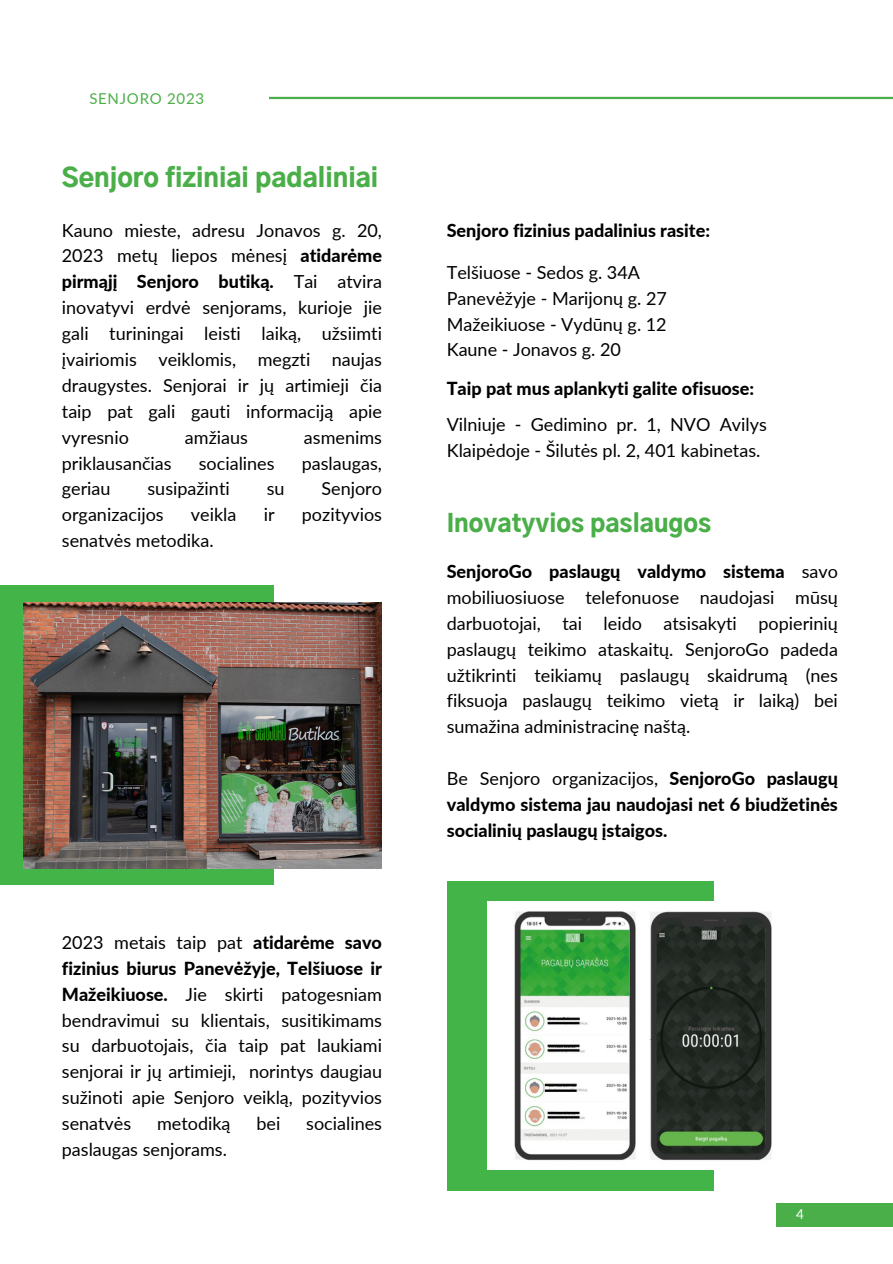
<style>
.page{position:relative;width:893px;height:1264px;background:#fff}
.page>*{position:absolute;margin:0;border:0;box-sizing:border-box;transform-origin:0 0}
.t1{font:900 25.5px "Gothic A1";color:#4aaf48}
.t2{font:900 24px "Gothic A1";color:#4aaf48}
.t3{font:18px/25.8px "Lato";color:#000;text-align:justify}
.t4{font:800 18px/25.8px "Lato";color:#000;text-align:justify}
.t5{font:15px "Lato";letter-spacing:.05em;color:#4aaf48}
.t6{font:13.5px "Lato";color:#fff}
.s1{font-weight:800}
.s2{font-weight:400}
</style>
<div class="page">
<hr style="left:269px;top:97px;width:623px;height:2px;background:#4aaf48">
<div style="left:446px;top:880px;width:267px;height:310px;background:#43b548"></div>
<img style="left:487px;top:901px;width:285px;height:268px">
<div style="left:776px;top:1202px;width:116px;height:24px;background:#4aaf48"></div>
<div style="left:0;top:585px;width:273px;height:300px;background:#43b548"></div>
<img style="left:24px;top:602px;width:358px;height:266px">
<h1 class="t5" style="left:89px;top:89px;width:116px">SENJORO 2023</h1>
<h3 class="t1" style="left:62px;top:167px;width:318px">Senjoro fiziniai padaliniai</h3>
<h3 class="t3" style="left:62px;top:217px;width:321px">Kauno mieste, adresu Jonavos g. 20, 2023 metų liepos mėnesį <span class="s1">atidarėme pirmąjį Senjoro butiką.</span> Tai atvira inovatyvi erdvė senjorams, kurioje jie gali turiningai leisti laiką, užsiimti įvairiomis veiklomis, megzti naujas draugystes. Senjorai ir jų artimieji čia taip pat gali gauti informaciją apie vyresnio</h3>
<h3 class="t3" style="left:185px;top:424px;width:64px">amžiaus</h3>
<h3 class="t3" style="left:304px;top:424px;width:80px">asmenims</h3>
<h3 class="t3" style="left:62px;top:449px;width:111px">priklausančias</h3>
<h3 class="t3" style="left:199px;top:449px;width:77px">socialines</h3>
<h3 class="t3" style="left:302px;top:449px;width:82px">paslaugas,</h3>
<h3 class="t3" style="left:62px;top:475px;width:50px">geriau</h3>
<h3 class="t3" style="left:147px;top:475px;width:84px">susipažinti</h3>
<h3 class="t3" style="left:267px;top:475px;width:19px">su</h3>
<h3 class="t3" style="left:321px;top:475px;width:62px">Senjoro</h3>
<h3 class="t3" style="left:62px;top:501px;width:103px">organizacijos</h3>
<h3 class="t3" style="left:191px;top:501px;width:47px">veikla</h3>
<h3 class="t3" style="left:264px;top:501px;width:12px">ir</h3>
<h3 class="t3" style="left:302px;top:501px;width:82px">pozityvios</h3>
<h3 class="t3" style="left:62px;top:527px;width:153px">senatvės metodika.</h3>
<p class="t3" style="left:62px;top:929px;width:321px">2023 metais taip pat <span class="s1">atidarėme savo fizinius biurus Panevėžyje, Telšiuose ir Mažeikiuose.</span> Jie skirti patogesniam bendravimui su klientais, susitikimams su darbuotojais, čia taip pat laukiami senjorai ir jų artimieji, norintys daugiau sužinoti apie Senjoro veiklą, pozityvios senatvės</p>
<p class="t3" style="left:157px;top:1110px;width:75px">metodiką</p>
<p class="t3" style="left:256px;top:1110px;width:25px">bei</p>
<p class="t3" style="left:306px;top:1110px;width:77px">socialines</p>
<p class="t3" style="left:62px;top:1136px;width:166px">paslaugas senjorams.</p>
<h2 class="t4" style="left:446px;top:217px;width:265px">Senjoro fizinius padalinius rasite:</h2>
<h3 class="t3" style="left:446px;top:259px;width:222px;text-align:left">Telšiuose - Sedos g. 34A<br>Panevėžyje - Marijonų g. 27<br>Mažeikiuose - Vydūnų g. 12<br>Kaune - Jonavos g. 20</h3>
<h1 class="t4" style="left:446px;top:375px;width:309px">Taip pat mus aplankyti galite ofisuose:</h1>
<h3 class="t3" style="left:446px;top:411px;width:321px">Vilniuje - Gedimino pr. 1, NVO Avilys<br>Klaipėdoje - Šilutės pl. 2, 401 kabinetas.</h3>
<p class="t2" style="left:446px;top:512px;width:266px">Inovatyvios paslaugos</p>
<h3 class="t3" style="left:446px;top:558px;width:392px"><span class="s1">SenjoroGo paslaugų valdymo sistema</span> savo mobiliuosiuose telefonuose naudojasi mūsų darbuotojai, tai leido atsisakyti popierinių paslaugų teikimo ataskaitų. SenjoroGo padeda užtikrinti teikiamų paslaugų skaidrumą (nes fiksuoja paslaugų teikimo vietą ir laiką) bei sumažina administracinę naštą.</h3>
<h2 class="t4" style="left:446px;top:765px;width:392px"><span class="s2">Be Senjoro organizacijos,</span> SenjoroGo paslaugų valdymo sistema jau naudojasi net 6 biudžetinės socialinių paslaugų įstaigos.</h2>
<h3 class="t6" style="left:796px;top:1205px;width:9px">4</h3>
</div>
